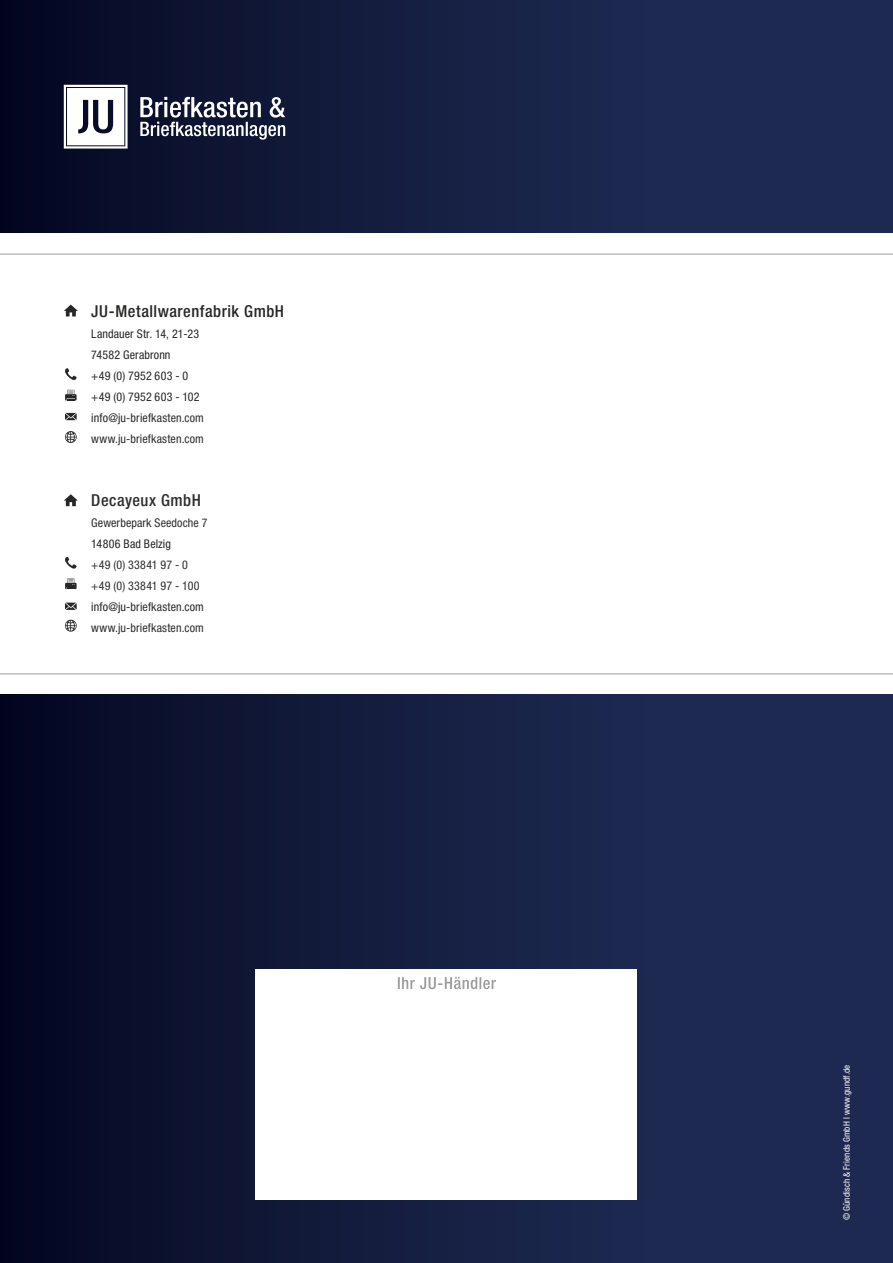
<style>
.page{position:relative;width:893px;height:1263px;background:#fff}
.page>*{position:absolute;margin:0;border:0;box-sizing:border-box;transform-origin:0 0}
.t1{font:500 condensed 16.5px "Helvetica Neue LT Std";letter-spacing:.035em;color:#272726}
.t2{font:500 condensed 16.5px "Helvetica Neue LT Std";letter-spacing:.03em;color:#2e2e2d}
.t3{font:condensed 12px "Helvetica Neue LT Std";letter-spacing:.015em;color:#2e2e2d}
.t4{font:condensed 12px/21px "Helvetica Neue LT Std";letter-spacing:.015em;color:#272726}
.t5{font:condensed 9px "Helvetica Neue LT Std";letter-spacing:.015em;color:#fff}
.s1{color:#272726}
.s2{color:#2e2e2d}
</style>
<div class="page">
<div style="left:0;top:695px;width:893px;height:568px;background:linear-gradient(to right,#070b26,#23315a)"></div>
<hr style="left:0;top:254px;width:893px;height:1px;background:#9c9c9d">
<hr style="left:0;top:673px;width:893px;height:1px;background:#9c9c9d">
<div style="left:0;top:0;width:893px;height:233px;background:linear-gradient(to right,#070b26,#22305a)"></div>
<svg style="left:255px;top:969px;width:382px;height:230px"></svg>
<svg style="left:26px;top:85px;width:102px;height:64px"></svg>
<svg style="left:140px;top:97px;width:145px;height:43px"></svg>
<svg style="left:65px;top:603px;width:12px;height:7px"></svg>
<svg style="left:65px;top:578px;width:12px;height:11px"></svg>
<svg style="left:65px;top:620px;width:12px;height:12px"></svg>
<svg style="left:64px;top:494px;width:14px;height:12px"></svg>
<svg style="left:65px;top:557px;width:12px;height:12px"></svg>
<svg style="left:65px;top:413px;width:12px;height:7px"></svg>
<svg style="left:65px;top:390px;width:12px;height:11px"></svg>
<svg style="left:65px;top:431px;width:12px;height:12px"></svg>
<svg style="left:64px;top:305px;width:14px;height:11px"></svg>
<svg style="left:65px;top:368px;width:12px;height:12px"></svg>
<svg style="left:398px;top:977px;width:98px;height:12px"></svg>
<h1 class="t1" style="left:91px;top:301px;width:194px">JU-Metallwarenfabrik GmbH</h1>
<p class="t4" style="left:91px;top:323px;width:109px">Landauer Str. 14, 21-23<br>74582 Gerabronn<br>+49 (0) 7952 603 - 0</p>
<p class="t4" style="left:91px;top:386px;width:110px">+49 (0) 7952 603 - 102</p>
<p class="t3" style="left:91px;top:432px;width:114px"><span class="s1">www.</span>ju-briefkasten.com</p>
<p class="t3" style="left:91px;top:411px;width:114px"><span class="s1">info@</span>ju-briefkasten.com</p>
<h1 class="t2" style="left:91px;top:490px;width:111px">Decayeux GmbH</h1>
<p class="t3" style="left:91px;top:516px;width:118px">Gewerbepark Seedoche 7</p>
<p class="t4" style="left:91px;top:533px;width:81px">14806 Bad Belzig</p>
<p class="t3" style="left:91px;top:558px;width:98px">+49 (0) 33841 97 - 0</p>
<p class="t3" style="left:91px;top:579px;width:110px">+49 (0) 33841 97 - 100</p>
<p class="t3" style="left:91px;top:621px;width:114px"><span class="s1">www.</span>ju-briefkasten.com</p>
<p class="t4" style="left:91px;top:596px;width:114px">info@ju-<span class="s2">briefkasten</span>.com</p>
<p class="t5" style="left:841px;top:1220px;width:157px;rotate:-90deg">© Gündisch &amp; Friends GmbH l www.gundf.de</p>
</div>
